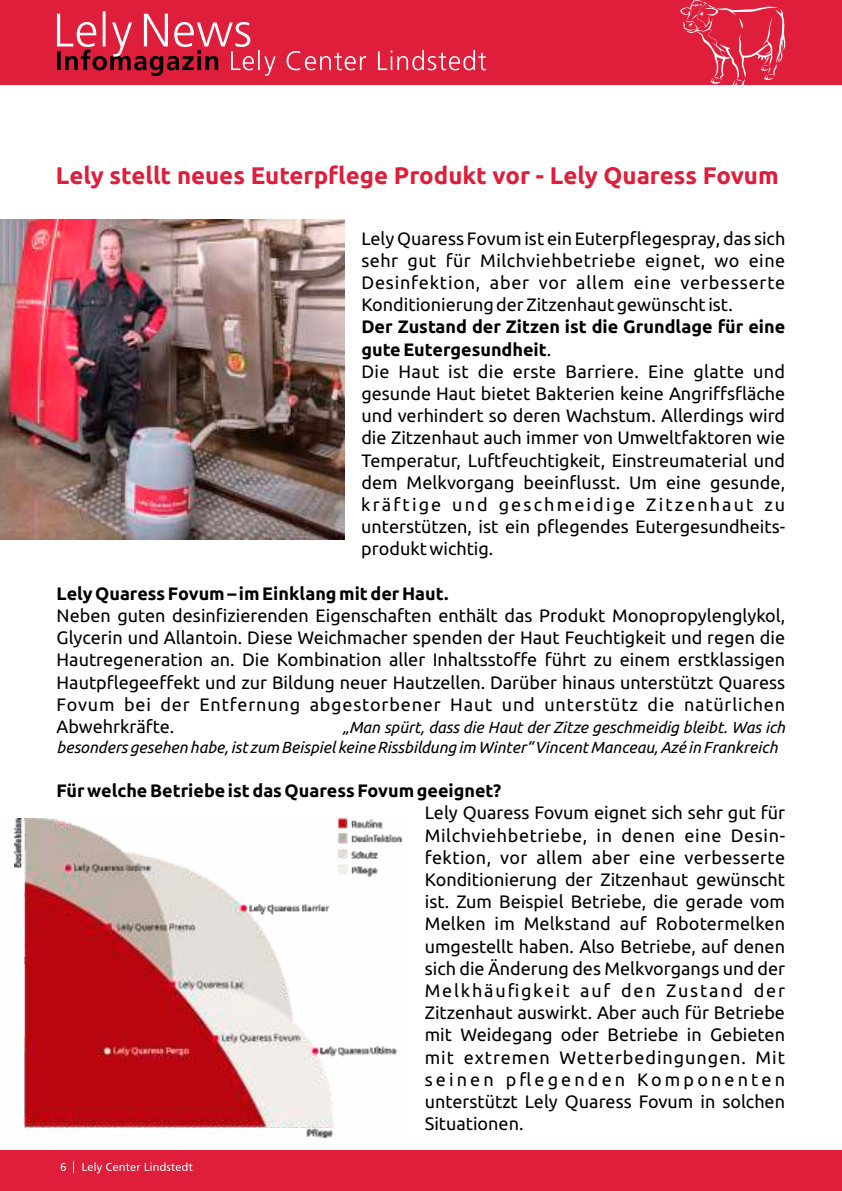
<style>
.page{position:relative;width:842px;height:1191px;background:#fff}
.page>*{position:absolute;margin:0;border:0;box-sizing:border-box;transform-origin:0 0}
.t1{font:700 24px "Ubuntu";color:#de1e3a}
.t2{font:18px/22.2px "Ubuntu";color:#000;text-align:justify}
.t3{font:700 18px "Ubuntu";color:#000}
.t4{font:italic 16px/20.2px "Ubuntu";color:#000}
.s1{font-weight:700}
</style>
<div class="page">
<div style="left:0;top:1151px;width:842px;height:40px;background:#de1e3a"></div>
<svg style="left:61px;top:1162px;width:5px;height:9px"></svg>
<div style="left:0;top:0;width:842px;height:84px;background:#de1e3a"></div>
<svg style="left:680px;top:0;width:106px;height:84px"></svg>
<svg style="left:83px;top:1162px;width:109px;height:11px"></svg>
<svg style="left:57px;top:11px;width:429px;height:65px"></svg>
<img style="left:15px;top:819px;width:388px;height:320px">
<img style="left:0;top:220px;width:344px;height:320px">
<h1 class="t1" style="left:56px;top:165px;width:724px">Lely stellt neues Euterpflege Produkt vor - Lely Quaress Fovum</h1>
<p class="t2" style="left:361px;top:228px;width:425px">Lely Quaress Fovum ist ein Euterpflegespray, das sich sehr gut für Milchviehbetriebe eignet, wo eine Desinfektion, aber vor allem eine verbesserte Konditionierung der Zitzenhaut gewünscht ist.</p>
<p class="t2" style="left:361px;top:317px;width:425px;text-align:left"><span class="s1">Der Zustand der Zitzen ist die Grundlage für eine gute Eutergesundheit</span>.<br>Die Haut ist die erste Barriere. Eine glatte und gesunde Haut bietet Bakterien keine Angriffsfläche und verhindert so deren Wachstum. Allerdings wird die Zitzenhaut auch immer von Umweltfaktoren wie Temperatur, Luftfeuchtigkeit, Einstreumaterial und dem Melkvorgang beeinflusst. Um eine gesunde, kräftige und geschmeidige Zitzenhaut zu unterstützen, ist ein pflegendes Eutergesundheits&shy;produkt wichtig.</p>
<p class="t3" style="left:57px;top:586px;width:393px">Lely Quaress Fovum – im Einklang mit der Haut.</p>
<p class="t2" style="left:57px;top:605px;width:730px">Neben guten desinfizierenden Eigenschaften enthält das Produkt Monopropylenglykol, Glycerin und Allantoin. Diese Weichmacher spenden der Haut Feuchtigkeit und regen die Hautregeneration an. Die Kombination aller Inhaltsstoffe führt zu einem erstklassigen Hautpflegeeffekt und zur Bildung neuer Hautzellen. Darüber hinaus unterstützt Quaress Fovum bei der Entfernung abgestorbener Haut und unterstütz die natürlichen Abwehrkräfte.</p>
<p class="t4" style="left:57px;top:718px;width:730px;text-indent:286px">„Man spürt, dass die Haut der Zitze geschmeidig bleibt. Was ich besonders gesehen habe, ist zum Beispiel keine Rissbildung im Winter“ Vincent Manceau, Azé in Frankreich</p>
<p class="t3" style="left:57px;top:783px;width:446px">Für welche Betriebe ist das Quaress Fovum geeignet?</p>
<p class="t2" style="left:425px;top:803px;width:362px">Lely Quaress Fovum eignet sich sehr gut für Milchviehbetriebe, in denen eine Desin&shy;fektion, vor allem aber eine verbesserte Konditionierung der Zitzenhaut gewünscht ist. Zum Beispiel Betriebe, die gerade vom Melken im Melkstand auf Robotermelken umgestellt haben. Also Betriebe, auf denen sich die Änderung des Melkvorgangs und der Melkhäufigkeit auf den Zustand der Zitzenhaut auswirkt. Aber auch für Betriebe mit Weidegang oder Betriebe in Gebieten mit extremen Wetterbedingungen. Mit seinen pflegenden Komponenten unterstützt Lely Quaress Fovum in solchen Situationen.</p>
</div>
